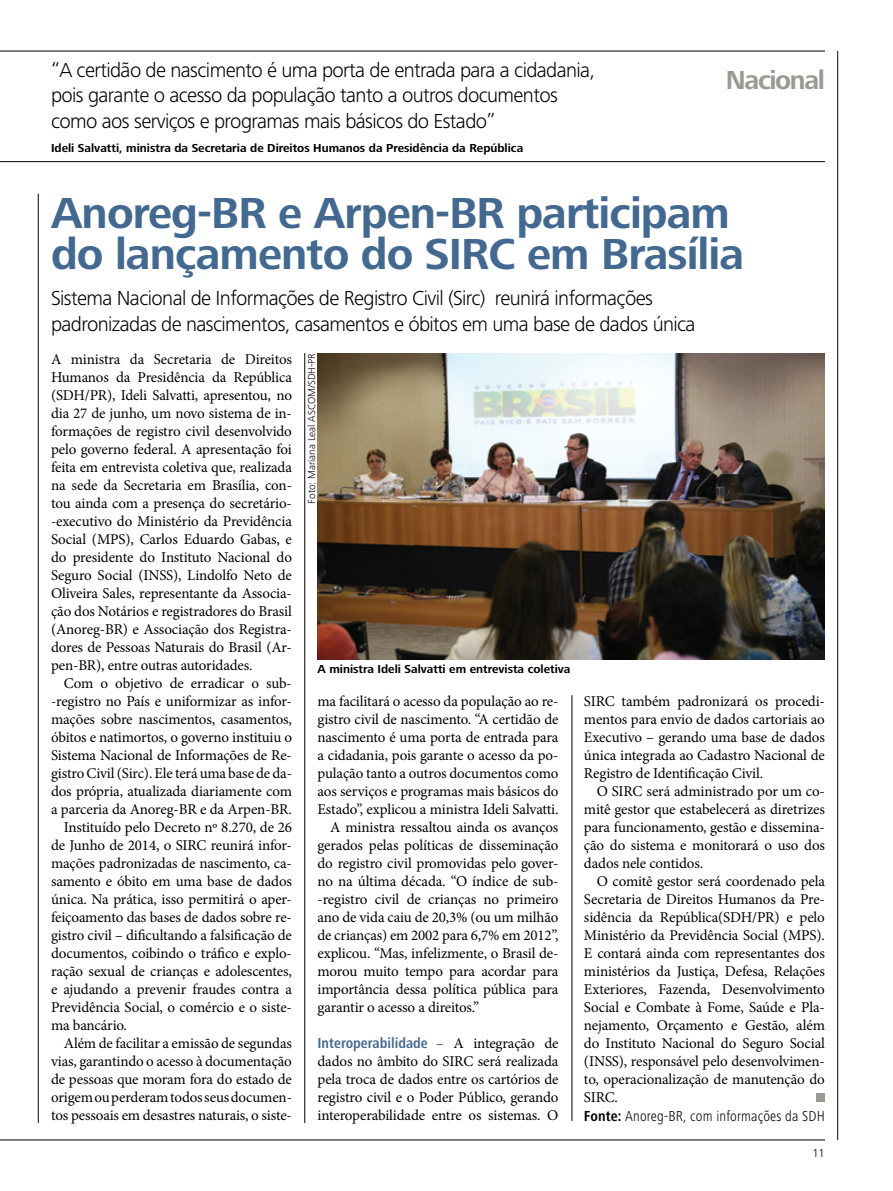
<style>
.page{position:relative;width:893px;height:1191px;background:#fff}
.page>*{position:absolute;margin:0;border:0;box-sizing:border-box;transform-origin:0 0}
.t1{font:700 45px/40.5px "Frutiger Next LT";letter-spacing:-.02em;color:#436990}
.t2{font:700 27px "Frutiger Next LT";letter-spacing:-.05em;color:#979c93}
.t3{font:300 21px/25.2px "Frutiger Next LT";letter-spacing:-.03em;color:#000}
.t4{font:15px/18px "Minion Pro";letter-spacing:-.01em;color:#000;text-align:justify}
.t5{font:300 condensed 15px "Frutiger Next LT";letter-spacing:.01em;color:#000}
.t6{font:700 condensed 15px "Frutiger Next LT";color:#436990}
.t7{font:700 12px "Frutiger Next LT";color:#000}
.t8{font:300 12px "Frutiger Next LT";color:#000}
.t9{font:300 10.5px "Frutiger Next LT";color:#000}
.s1{font-family:"Minion Pro"}
.s2{font-family:"Minion Pro";font-weight:400;font-stretch:normal;color:#000}
.s3{font-weight:700}
</style>
<div class="page">
<hr style="left:0;top:51px;width:825px;height:1px;background:#000">
<hr style="left:304px;top:353px;width:1px;height:770px;background:#000">
<hr style="left:572px;top:695px;width:1px;height:425px;background:#000">
<hr style="left:0;top:161px;width:825px;height:1px;background:#000">
<hr style="left:837px;top:51px;width:1px;height:1089px;background:#000">
<hr style="left:38px;top:194px;width:1px;height:929px;background:#000">
<hr style="left:0;top:1139px;width:825px;height:1px;background:#000">
<img style="left:317px;top:353px;width:508px;height:306px">
<div style="left:816px;top:1093px;width:9px;height:9px;background:#979c93"></div>
<h3 class="t3" style="left:51px;top:58px;width:546px">“A certidão de nascimento é uma porta de entrada para a cidadania, pois garante o acesso da população tanto a outros documentos como aos serviços e programas mais básicos do Estado”</h3>
<p class="t7" style="left:51px;top:141px;width:474px">Ideli Salvatti, ministra da Secretaria de Direitos Humanos da Presidência da República</p>
<h2 class="t2" style="left:726px;top:65px;width:100px">Nacional</h2>
<h1 class="t1" style="left:51px;top:193px;width:695px">Anoreg-BR e Arpen-BR participam do lançamento do SIRC em Brasília</h1>
<h3 class="t3" style="left:51px;top:286px;width:646px">Sistema Nacional de Informações de Registro Civil (Sirc) reunirá informações padronizadas de nascimentos, casamentos e óbitos em uma base de dados única</h3>
<p class="t4" style="left:51px;top:350px;width:242px">A ministra da Secretaria de Direitos Humanos da Presidência da República (SDH/PR), Ideli Salvatti, apresentou, no dia 27 de junho, um novo sistema de in&shy;formações de registro civil desenvolvido pelo governo federal. A apresentação foi feita em entrevista coletiva que, realizada na sede da Secretaria em Brasília, con&shy;tou ainda com a presença do secretário--executivo do Ministério da Previdência Social (MPS), Carlos Eduardo Gabas, e do presidente do Instituto Nacional do Seguro Social (INSS), Lindolfo Neto de Oliveira Sales, representante da Associa&shy;ção dos Notários e registradores do Brasil (Anoreg-BR) e Associação dos Registra&shy;dores de Pessoas Naturais do Brasil (Ar&shy;pen-BR), entre outras autoridades.</p>
<p class="t4" style="left:64px;top:674px;width:230px">Com o objetivo de erradicar o sub-</p>
<p class="t4" style="left:51px;top:692px;width:242px">-registro no País e uniformizar as infor-</p>
<p class="t4" style="left:51px;top:710px;width:242px">mações sobre nascimentos, casamentos,</p>
<p class="t4" style="left:51px;top:728px;width:242px">óbitos e natimortos, o governo instituiu o</p>
<p class="t4" style="left:51px;top:746px;width:242px">Sistema Nacional de Informações de Re-</p>
<p class="t4" style="left:51px;top:764px;width:242px">gistro Civil (Sirc). Ele terá uma base de da-</p>
<p class="t4" style="left:51px;top:782px;width:242px">dos própria, atualizada diariamente com</p>
<p class="t4" style="left:51px;top:800px;width:242px">a parceria da Anoreg-BR e da Arpen-BR.</p>
<p class="t4" style="left:64px;top:818px;width:230px">Instituído pelo Decreto nº 8.270, de 26</p>
<p class="t4" style="left:51px;top:836px;width:242px">de Junho de 2014, o SIRC reunirá infor-</p>
<p class="t4" style="left:51px;top:854px;width:242px">mações padronizadas de nascimento, ca-</p>
<p class="t4" style="left:51px;top:872px;width:242px">samento e óbito em uma base de dados</p>
<p class="t4" style="left:51px;top:890px;width:242px">única. Na prática, isso permitirá o aper-</p>
<p class="t4" style="left:51px;top:908px;width:242px">feiçoamento das bases de dados sobre re-</p>
<p class="t4" style="left:51px;top:926px;width:242px">gistro civil – dificultando a falsificação de</p>
<p class="t4" style="left:51px;top:944px;width:242px">documentos, coibindo o tráfico e explo-</p>
<p class="t4" style="left:51px;top:962px;width:242px">ração sexual de crianças e adolescentes,</p>
<p class="t4" style="left:51px;top:980px;width:242px">e ajudando a prevenir fraudes contra a</p>
<p class="t4" style="left:51px;top:998px;width:242px">Previdência Social, o comércio e o siste-</p>
<p class="t4" style="left:51px;top:1016px;width:78px">ma bancário.</p>
<p class="t4" style="left:64px;top:1034px;width:230px">Além de facilitar a emissão de segundas</p>
<p class="t4" style="left:51px;top:1052px;width:242px">vias, garantindo o acesso à documentação</p>
<p class="t4" style="left:51px;top:1070px;width:242px">de pessoas que moram fora do estado de</p>
<p class="t4" style="left:51px;top:1088px;width:242px">origem ou perderam todos seus documen-</p>
<p class="t4" style="left:51px;top:1106px;width:242px">tos pessoais em desastres naturais, o siste-</p>
<p class="t9" style="left:306px;top:503px;width:152px;rotate:-90deg">Foto: Mariana Leal ASCOM/SDH-PR</p>
<p class="t7" style="left:317px;top:662px;width:254px">A ministra Ideli Salvatti em entrevista coletiva</p>
<p class="t4" style="left:317px;top:692px;width:242px">ma facilitará o acesso da população ao re-</p>
<p class="t4" style="left:317px;top:710px;width:242px">gistro civil de nascimento. “A certidão de</p>
<p class="t4" style="left:317px;top:728px;width:242px">nascimento é uma porta de entrada para</p>
<p class="t4" style="left:317px;top:746px;width:242px">a cidadania, pois garante o acesso da po-</p>
<p class="t4" style="left:317px;top:764px;width:242px">pulação tanto a outros documentos como</p>
<p class="t4" style="left:317px;top:782px;width:242px">aos serviços e programas mais básicos do</p>
<p class="t4" style="left:317px;top:800px;width:242px">Estado”, explicou a ministra Ideli Salvatti.</p>
<p class="t4" style="left:330px;top:818px;width:230px">A ministra ressaltou ainda os avanços</p>
<p class="t4" style="left:317px;top:836px;width:242px">gerados pelas políticas de disseminação</p>
<p class="t4" style="left:317px;top:854px;width:242px">do registro civil promovidas pelo gover-</p>
<p class="t4" style="left:317px;top:872px;width:242px">no na última década. “O índice de sub-</p>
<p class="t4" style="left:317px;top:890px;width:242px">-registro civil de crianças no primeiro</p>
<p class="t4" style="left:317px;top:908px;width:242px">ano de vida caiu de 20,3% (ou um milhão</p>
<p class="t4" style="left:317px;top:926px;width:242px">de crianças) em 2002 para 6,7% em 2012”,</p>
<p class="t4" style="left:317px;top:944px;width:242px">explicou. “Mas, infelizmente, o Brasil de-</p>
<p class="t4" style="left:317px;top:962px;width:242px">morou muito tempo para acordar para</p>
<p class="t4" style="left:317px;top:980px;width:242px">importância dessa política pública para</p>
<p class="t4" style="left:317px;top:998px;width:163px">garantir o acesso a direitos.”</p>
<p class="t6" style="left:317px;top:1034px;width:242px">Interoperabilidade <span class="s1">–</span> <span class="s2">A integração de</span></p>
<p class="t4" style="left:317px;top:1052px;width:242px">dados no âmbito do SIRC será realizada pela troca de dados entre os cartórios de registro civil e o Poder Público, gerando interoperabilidade entre os sistemas. O</p>
<p class="t4" style="left:584px;top:692px;width:242px">SIRC também padronizará os procedi&shy;mentos para envio de dados cartoriais ao Executivo – gerando uma base de dados única integrada ao Cadastro Nacional de Registro de Identificação Civil.</p>
<p class="t4" style="left:584px;top:782px;width:242px;text-indent:13px">O SIRC será administrado por um co&shy;mitê gestor que estabelecerá as diretrizes para funcionamento, gestão e dissemina&shy;ção do sistema e monitorará o uso dos dados nele contidos.</p>
<p class="t4" style="left:584px;top:872px;width:242px;text-indent:13px">O comitê gestor será coordenado pela Secretaria de Direitos Humanos da Pre&shy;sidência da República(SDH/PR) e pelo Ministério da Previdência Social (MPS).<br>E contará ainda com representantes dos ministérios da Justiça, Defesa, Relações Exteriores, Fazenda, Desenvolvimento Social e Combate à Fome, Saúde e Pla&shy;nejamento, Orçamento e Gestão, além do Instituto Nacional do Seguro Social (INSS), responsável pelo desenvolvimen&shy;to, operacionalização de manutenção do SIRC.</p>
<p class="t5" style="left:584px;top:1107px;width:243px"><span class="s3">Fonte:</span> Anoreg-BR, com informações da SDH</p>
<p class="t8" style="left:813px;top:1146px;width:14px">11</p>
</div>
